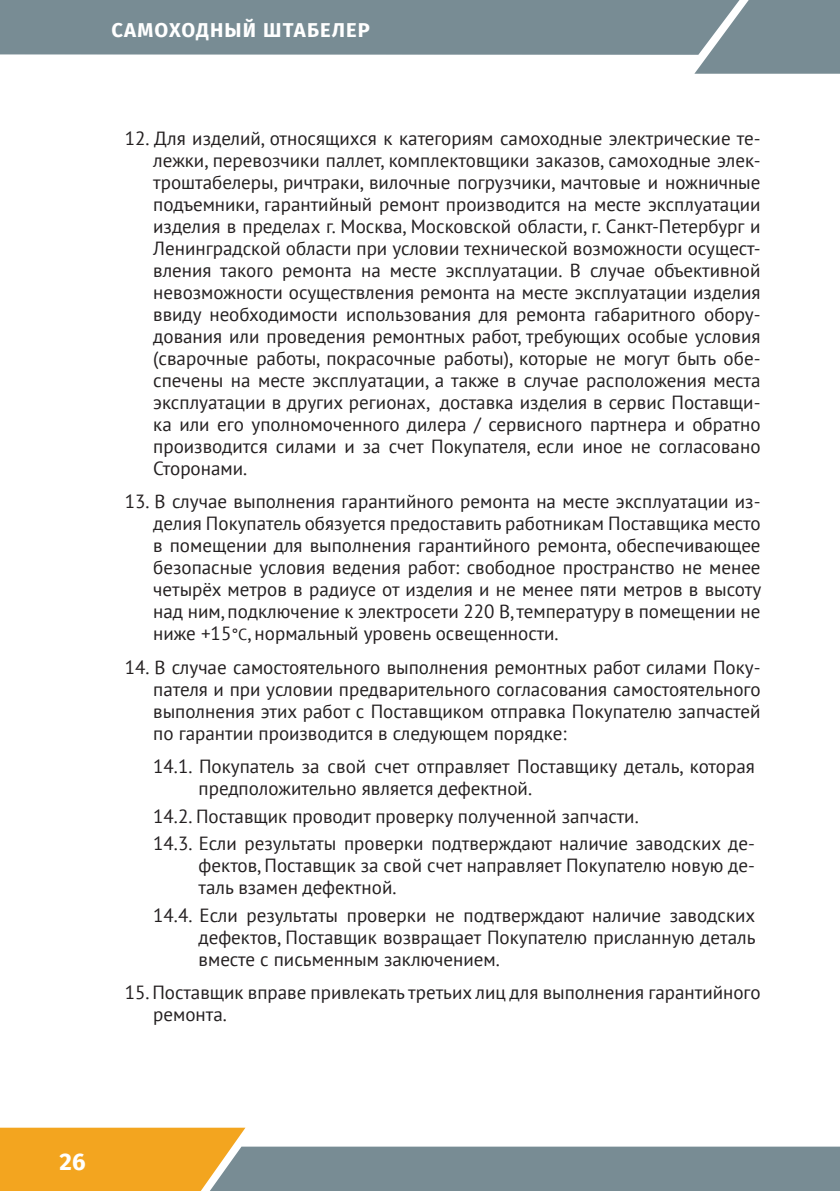
<style>
.page{position:relative;width:840px;height:1191px;background:#fff}
.page>*{position:absolute;margin:0;border:0;box-sizing:border-box;transform-origin:0 0}
.t1{font:700 24px "Fira Sans OT";color:#fff}
.t2{font:700 20px "Fira Sans OT";letter-spacing:.06em;color:#fff}
.t3{font:19px/22px "PT Sans";color:#231f20;text-align:justify}
.s1{font-size:16px}
</style>
<div class="page">
<div style="left:694px;top:0;width:145px;height:74px;background:#788c94"></div>
<svg style="left:0;top:1127px;width:839px;height:64px"></svg>
<div style="left:0;top:0;width:739px;height:55px;background:#788c94"></div>
<p class="t2" style="left:111px;top:16px;width:260px">САМОХОДНЫЙ ШТАБЕЛЕР</p>
<p class="t3" style="left:153px;top:127px;width:608px;text-indent:-28px">12. Для изделий, относящихся к категориям самоходные электрические те&shy;лежки, перевозчики паллет, комплектовщики заказов, самоходные элек&shy;троштабелеры, ричтраки, вилочные погрузчики, мачтовые и ножничные подъемники, гарантийный ремонт производится на месте эксплуатации изделия в пределах г. Москва, Московской области, г. Санкт-Петербург и Ленинградской области при условии технической возможности осущест&shy;вления такого ремонта на месте эксплуатации. В случае объективной невозможности осуществления ремонта на месте эксплуатации изделия ввиду необходимости использования для ремонта габаритного обору&shy;дования или проведения ремонтных работ, требующих особые условия (сварочные работы, покрасочные работы), которые не могут быть обе&shy;спечены на месте эксплуатации, а также в случае расположения места эксплуатации в других регионах, доставка изделия в сервис Поставщи&shy;ка или его уполномоченного дилера / сервисного партнера и обратно производится силами и за счет Покупателя, если иное не согласовано Сторонами.</p>
<p class="t3" style="left:153px;top:490px;width:609px;text-indent:-28px">13. В случае выполнения гарантийного ремонта на месте эксплуатации из&shy;делия Покупатель обязуется предоставить работникам Поставщика место в помещении для выполнения гарантийного ремонта, обеспечивающее безопасные условия ведения работ: свободное пространство не менее четырёх метров в радиусе от изделия и не менее пяти метров в высоту над ним, подключение к электросети 220 В, температуру в помещении не ниже +15<span class="s1">°С</span>, нормальный уровень освещенности.</p>
<p class="t3" style="left:153px;top:655px;width:608px;text-indent:-28px">14. В случае самостоятельного выполнения ремонтных работ силами Поку&shy;пателя и при условии предварительного согласования самостоятельного выполнения этих работ с Поставщиком отправка Покупателю запчастей по гарантии производится в следующем порядке:</p>
<p class="t3" style="left:198px;top:755px;width:557px;text-indent:-45px">14.1. Покупатель за свой счет отправляет Поставщику деталь, которая предположительно является дефектной.</p>
<p class="t3" style="left:153px;top:801px;width:602px;line-height:27.6px">14.2. Поставщик проводит проверку полученной запчасти.<br>14.3. Если результаты проверки подтверждают наличие заводских де-</p>
<p class="t3" style="left:198px;top:854px;width:557px">фектов, Поставщик за свой счет направляет Покупателю новую де&shy;таль взамен дефектной.</p>
<p class="t3" style="left:198px;top:904px;width:558px;text-indent:-45px">14.4. Если результаты проверки не подтверждают наличие заводских дефектов, Поставщик возвращает Покупателю присланную деталь вместе с письменным заключением.</p>
<p class="t3" style="left:153px;top:981px;width:608px;text-indent:-28px">15. Поставщик вправе привлекать третьих лиц для выполнения гарантийного ремонта.</p>
<p class="t1" style="left:59px;top:1144px;width:28px">26</p>
</div>
